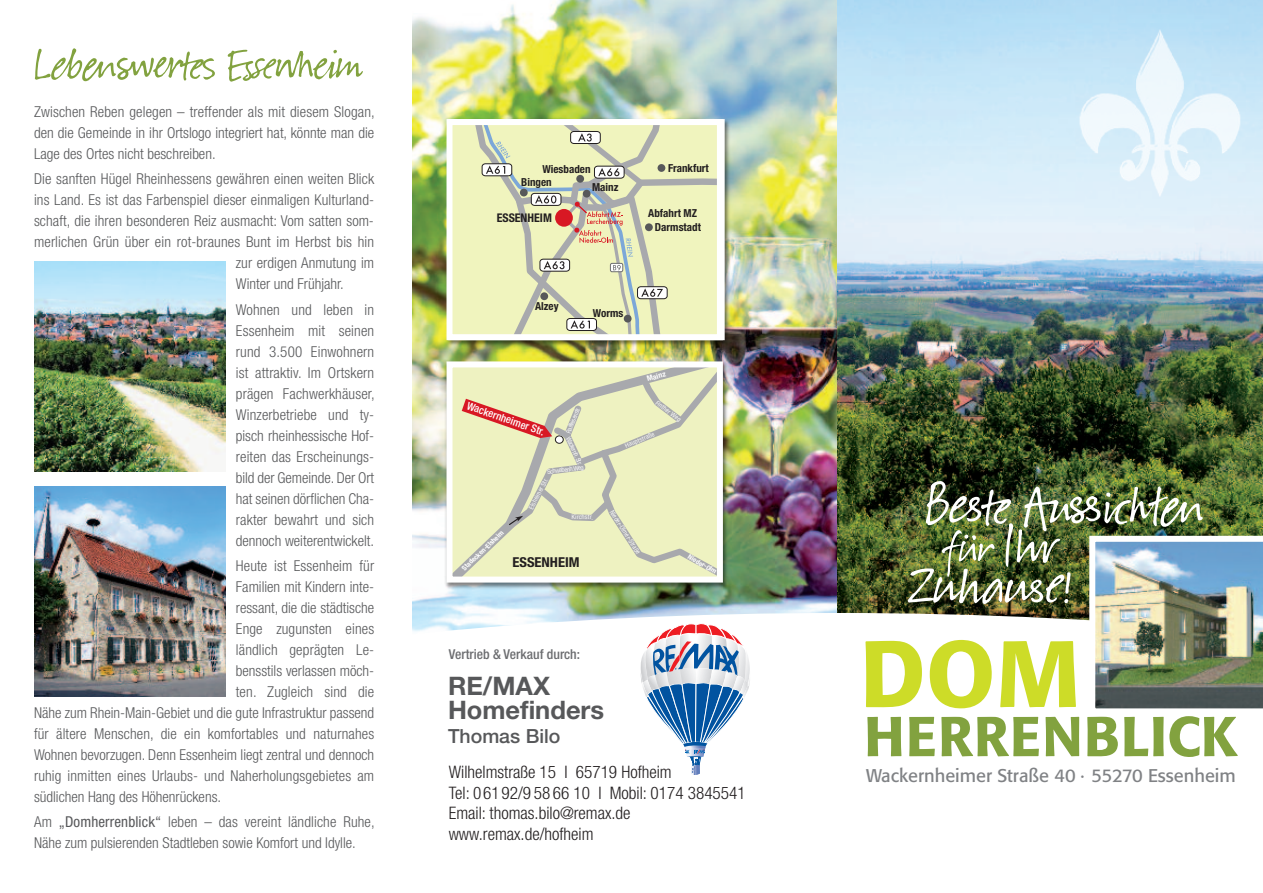
<style>
.page{position:relative;width:1263px;height:893px;background:#fff}
.page>*{position:absolute;margin:0;border:0;box-sizing:border-box;transform-origin:0 0}
.t1{font:500 93px "Formata BQ";color:#cddc28}
.t2{font:67.5px "Suomi Hand Script";color:#fff}
.t3{font:66px "Suomi Hand Script";color:#fff}
.t4{font:500 55.5px "Formata BQ";letter-spacing:.02em;color:#82a23f}
.t5{font:54px "Suomi Hand Script";color:#fff}
.t6{font:52.5px "Suomi Hand Script";color:#82a23f}
.t7{font:700 25.5px/24.2px "Helvetica Neue LT";color:#57585a}
.t8{font:500 19.5px "Helvetica Neue LT";color:#57585a}
.t9{font:18.15px "Formata BQ";color:#808285}
.t10{font:300 condensed 17.25px/20.7px "Helvetica Neue LT";color:#231f20}
.t11{font:300 condensed 15px/21px "Helvetica Neue LT";letter-spacing:.005em;color:#57585a;text-align:justify}
.t12{font:500 condensed 13.65px "Helvetica Neue LT";color:#6c6d70}
.t13{font:700 condensed 13.65px "Helvetica Neue";color:#231f20;scale:1.07 1}
.t14{font:700 condensed 12px "Helvetica Neue";color:#231f20}
.t15{font:700 condensed 11.1px "Helvetica Neue";color:#231f20}
.t16{font:500 condensed 10.8px "Helvetica Neue LT";color:#fff}
.t17{font:700 condensed 7.5px "Helvetica Neue";color:#fff;scale:1.06 1}
.t18{font:700 condensed 7.05px "Helvetica Neue";color:#fff}
.t19{font:700 condensed 6.9px "Helvetica Neue";color:#fff}
.t20{font:condensed 6.45px "Helvetica LT";color:#fff;scale:.96 1}
.t21{font:condensed 6.45px "Helvetica LT";color:#fff}
.t22{font:condensed 6.45px "Helvetica LT";color:#fff;scale:.95 1}
.t23{font:condensed 6.3px "Helvetica LT";color:#fff}
.t24{font:condensed 6.15px "Helvetica LT";color:#fff;scale:1.06 1}
.t25{font:condensed 6.15px "Helvetica LT";color:#fff;scale:1.05 1}
.t26{font:condensed 6.15px "Helvetica LT";color:#fff;scale:1.07 1}
.s1{font-weight:400}
.s2{font-size:67.5px}
.s3{font-size:54px}
</style>
<div class="page">
<img style="left:412px;top:0;width:426px;height:613px">
<img style="left:838px;top:0;width:425px;height:613px">
<svg style="left:34px;top:613px;width:1055px;height:84px"></svg>
<img style="left:1089px;top:536px;width:174px;height:173px">
<img style="left:1072px;top:25px;width:176px;height:176px">
<img style="left:34px;top:261px;width:191px;height:211px">
<img style="left:34px;top:486px;width:191px;height:210px">
<img style="left:442px;top:357px;width:290px;height:235px">
<svg style="left:453px;top:368px;width:7px;height:208px"></svg>
<div style="left:446px;top:361px;width:277px;height:222px;border:6px solid #fff"></div>
<svg style="left:460px;top:367px;width:257px;height:210px;background:#e4e3ba"></svg>
<img style="left:443px;top:114px;width:291px;height:236px">
<div style="left:452px;top:125px;width:265px;height:209px;background:#f0f4be"></div>
<svg style="left:475px;top:126px;width:241px;height:207px"></svg>
<div style="left:446px;top:119px;width:277px;height:221px;border:6px solid #fff"></div>
<svg style="left:639px;top:623px;width:112px;height:152px"></svg>
<h3 class="t6" style="left:34px;top:28px;width:329px">Lebнswртs Сsenheim</h3>
<p class="t11" style="left:34px;top:102px;width:342px">Zwischen Reben gelegen – treffender als mit diesem Slogan, den die Gemeinde in ihr Ortslogo integriert hat, könnte man die Lage des Ortes nicht beschreiben.</p>
<p class="t11" style="left:34px;top:170px;width:342px">Die sanften Hügel Rheinhessens gewähren einen weiten Blick</p>
<p class="t11" style="left:34px;top:191px;width:342px">ins Land. Es ist das Farbenspiel dieser einmaligen Kulturland-</p>
<p class="t11" style="left:34px;top:212px;width:341px">schaft, die ihren besonderen Reiz ausmacht: Vom satten som-</p>
<p class="t11" style="left:34px;top:233px;width:342px">merlichen Grün über ein rot-braunes Bunt im Herbst bis hin</p>
<p class="t11" style="left:236px;top:254px;width:140px">zur erdigen Anmutung im</p>
<p class="t11" style="left:236px;top:275px;width:109px">Winter und Frühjahr.</p>
<p class="t11" style="left:236px;top:300px;width:140px">Wohnen und leben in Essenheim mit seinen rund 3.500 Einwohnern ist attraktiv. Im Ortskern prägen Fachwerkhäuser, Winzerbetriebe und ty&shy;pisch rheinhessische Hof&shy;reiten das Erscheinungs&shy;bild der Gemeinde. Der Ort hat seinen dörflichen Cha&shy;rakter bewahrt und sich dennoch weiterentwickelt.</p>
<p class="t11" style="left:236px;top:556px;width:140px">Heute ist Essenheim für</p>
<p class="t11" style="left:236px;top:577px;width:140px">Familien mit Kindern inte-</p>
<p class="t11" style="left:236px;top:598px;width:140px">ressant, die die städtische</p>
<p class="t11" style="left:236px;top:619px;width:140px">Enge zugunsten eines</p>
<p class="t11" style="left:236px;top:640px;width:140px">ländlich geprägten Le-</p>
<p class="t11" style="left:236px;top:661px;width:140px">bensstils verlassen möch-</p>
<p class="t11" style="left:236px;top:682px;width:140px">ten. Zugleich sind die</p>
<p class="t11" style="left:34px;top:703px;width:342px">Nähe zum Rhein-Main-Gebiet und die gute Infrastruktur passend</p>
<p class="t11" style="left:34px;top:724px;width:342px">für ältere Menschen, die ein komfortables und naturnahes</p>
<p class="t11" style="left:34px;top:745px;width:342px">Wohnen bevorzugen. Denn Essenheim liegt zentral und dennoch</p>
<p class="t11" style="left:34px;top:766px;width:342px">ruhig inmitten eines Urlaubs- und Naherholungsgebietes am</p>
<p class="t11" style="left:34px;top:787px;width:189px">südlichen Hang des Höhenrückens.</p>
<p class="t11" style="left:34px;top:812px;width:342px">Am <span class="s1">„Domherrenblick“</span> leben – das vereint ländliche Ruhe,<br>Nähe zum pulsierenden Stadtleben sowie Komfort und Idylle.</p>
<p class="t15" style="left:542px;top:160px;width:50px">Wiesbaden</p>
<p class="t15" style="left:668px;top:159px;width:42px">Frankfurt</p>
<p class="t15" style="left:521px;top:173px;width:32px">Bingen</p>
<p class="t15" style="left:592px;top:178px;width:28px">Mainz</p>
<p class="t14" style="left:497px;top:208px;width:57px">ESSENHEIM</p>
<p class="t15" style="left:648px;top:204px;width:50px">Abfahrt MZ</p>
<p class="t15" style="left:655px;top:218px;width:48px">Darmstadt</p>
<p class="t15" style="left:535px;top:297px;width:25px">Alzey</p>
<p class="t15" style="left:593px;top:304px;width:32px">Worms</p>
<p class="t17" style="left:646px;top:373px;width:19px;rotate:-15deg">Mainz</p>
<p class="t23" style="left:658px;top:399px;width:32px;rotate:37deg">Finther Weg</p>
<p class="t16" style="left:469px;top:402px;width:83px;rotate:19deg">Wackernheimer Str.</p>
<p class="t22" style="left:565px;top:432px;width:31px;rotate:-68deg">Raiffeisenstr.</p>
<p class="t20" style="left:571px;top:435px;width:33px;rotate:66deg">Wackernh. Str.</p>
<p class="t24" style="left:547px;top:468px;width:36px;rotate:-7deg">Schwabenh.Weg</p>
<p class="t20" style="left:527px;top:507px;width:37px;rotate:-62deg">Elsheimer Str.</p>
<p class="t26" style="left:572px;top:513px;width:21px;rotate:1deg">Kirchstr.</p>
<p class="t21" style="left:614px;top:509px;width:52px;rotate:57deg">Nieder-Olmer-Straße</p>
<p class="t25" style="left:624px;top:442px;width:31px;rotate:-22deg">Hauptstraße</p>
<p class="t18" style="left:459px;top:564px;width:56px;rotate:-43deg">Stadecken-Elsheim</p>
<p class="t19" style="left:691px;top:551px;width:33px;rotate:30deg">Nieder-Olm</p>
<p class="t13" style="left:512px;top:551px;width:64px">ESSENHEIM</p>
<p class="t12" style="left:449px;top:649px;width:133px">Vertrieb &amp; Verkauf durch:</p>
<h3 class="t7" style="left:448px;top:676px;width:158px">RE/MAX<br>Homefinders</h3>
<h3 class="t8" style="left:448px;top:729px;width:114px">Thomas Bilo</h3>
<p class="t10" style="left:449px;top:763px;width:298px">Wilhelmstraße 15 I 65719 Hofheim<br>Tel: 06192/9 58 66 10 I Mobil: 0174 3845541<br>Email: thomas.bilo@remax.de www.remax.de/hofheim</p>
<h3 class="t3" style="left:925px;top:460px;width:279px">Bст Aussichtн</h3>
<h3 class="t5" style="left:945px;top:511px;width:116px">für <span class="s2">Ihr</span></h3>
<h2 class="t2" style="left:910px;top:538px;width:162px">Zuhause<span class="s3">!</span></h2>
<h1 class="t1" style="left:860px;top:622px;width:222px">DOM</h1>
<h3 class="t4" style="left:864px;top:706px;width:374px">HERRENBLICK</h3>
<p class="t9" style="left:866px;top:765px;width:371px">Wackernheimer Straße 40 · 55270 Essenheim</p>
</div>
